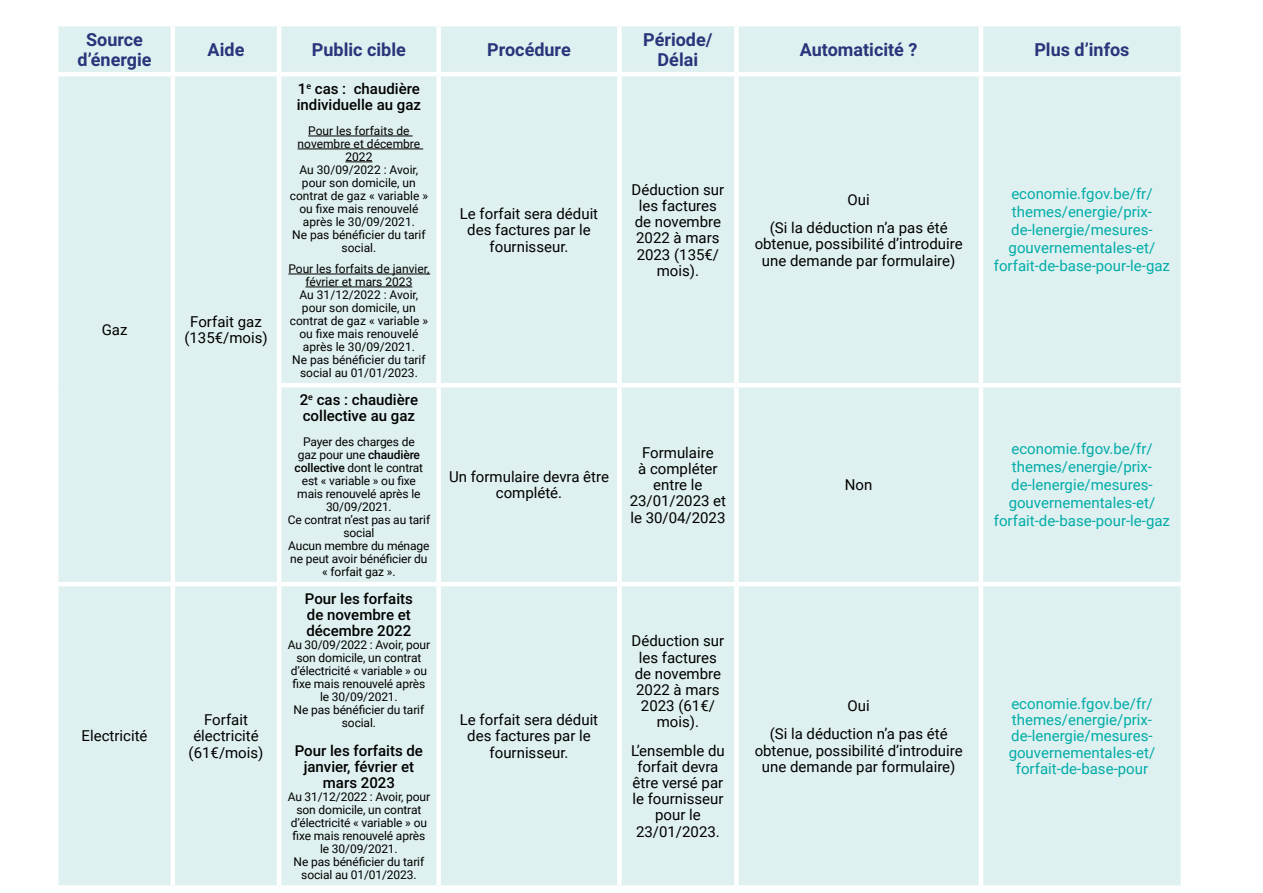
<style>
.page{position:relative;width:1263px;height:893px;background:#fff}
.page>*{position:absolute;margin:0;border:0;box-sizing:border-box;transform-origin:0 0}
.t1{font:700 18px/19.4px "Roboto";color:#28357b;text-align:center}
.t2{font:15px/16.2px "Roboto";color:#000;text-align:center}
.t3{font:15px/18px "Roboto";color:#00aca9;text-align:center}
.t4{font:500 15px/16.2px "Roboto";color:#000}
.t5{font:12px/12.9px "Roboto";letter-spacing:-.01em;color:#000;text-align:center}
.s1{font-weight:500}
</style>
<div class="page">
<div style="left:58px;top:27px;width:1123px;height:858px;background:#def0ef"></div>
<hr style="left:171px;top:27px;width:4px;height:45px;background:#fff">
<hr style="left:277px;top:27px;width:4px;height:45px;background:#fff">
<div style="left:436px;top:27px;width:5px;height:45px;background:#fff"></div>
<div style="left:617px;top:27px;width:5px;height:45px;background:#fff"></div>
<div style="left:734px;top:27px;width:5px;height:45px;background:#fff"></div>
<hr style="left:979px;top:27px;width:4px;height:45px;background:#fff">
<hr style="left:54px;top:72px;width:119px;height:4px;background:#fff">
<hr style="left:173px;top:72px;width:106px;height:4px;background:#fff">
<hr style="left:171px;top:76px;width:4px;height:309px;background:#fff">
<hr style="left:279px;top:72px;width:160px;height:4px;background:#fff">
<hr style="left:277px;top:76px;width:4px;height:307px;background:#fff">
<hr style="left:439px;top:72px;width:180px;height:4px;background:#fff">
<div style="left:436px;top:76px;width:5px;height:307px;background:#fff"></div>
<hr style="left:619px;top:72px;width:117px;height:4px;background:#fff">
<div style="left:617px;top:76px;width:5px;height:307px;background:#fff"></div>
<hr style="left:736px;top:72px;width:245px;height:4px;background:#fff">
<div style="left:734px;top:76px;width:5px;height:307px;background:#fff"></div>
<hr style="left:981px;top:72px;width:204px;height:4px;background:#fff">
<hr style="left:979px;top:76px;width:4px;height:307px;background:#fff">
<hr style="left:171px;top:385px;width:4px;height:197px;background:#fff">
<hr style="left:277px;top:383px;width:162px;height:4px;background:#fff">
<hr style="left:277px;top:387px;width:4px;height:195px;background:#fff">
<hr style="left:439px;top:383px;width:180px;height:4px;background:#fff">
<div style="left:436px;top:387px;width:5px;height:195px;background:#fff"></div>
<hr style="left:619px;top:383px;width:117px;height:4px;background:#fff">
<div style="left:617px;top:387px;width:5px;height:195px;background:#fff"></div>
<hr style="left:736px;top:383px;width:245px;height:4px;background:#fff">
<div style="left:734px;top:387px;width:5px;height:195px;background:#fff"></div>
<hr style="left:981px;top:383px;width:204px;height:4px;background:#fff">
<hr style="left:979px;top:387px;width:4px;height:195px;background:#fff">
<hr style="left:54px;top:582px;width:119px;height:4px;background:#fff">
<hr style="left:173px;top:582px;width:106px;height:4px;background:#fff">
<hr style="left:171px;top:586px;width:4px;height:299px;background:#fff">
<hr style="left:279px;top:582px;width:160px;height:4px;background:#fff">
<hr style="left:277px;top:586px;width:4px;height:299px;background:#fff">
<hr style="left:439px;top:582px;width:180px;height:4px;background:#fff">
<div style="left:436px;top:586px;width:5px;height:299px;background:#fff"></div>
<hr style="left:619px;top:582px;width:117px;height:4px;background:#fff">
<div style="left:617px;top:586px;width:5px;height:299px;background:#fff"></div>
<hr style="left:736px;top:582px;width:245px;height:4px;background:#fff">
<div style="left:734px;top:586px;width:5px;height:299px;background:#fff"></div>
<hr style="left:981px;top:582px;width:204px;height:4px;background:#fff">
<hr style="left:979px;top:586px;width:4px;height:299px;background:#fff">
<hr style="left:308px;top:136px;width:105px;height:1px;background:#000">
<hr style="left:298px;top:149px;width:125px;height:1px;background:#000">
<svg style="left:345px;top:162px;width:27px;height:1px"></svg>
<hr style="left:288px;top:274px;width:142px;height:1px;background:#000">
<hr style="left:305px;top:287px;width:107px;height:1px;background:#000">
<h1 class="t1" style="left:78px;top:30px;width:76px">Source d’énergie</h1>
<h1 class="t1" style="left:208px;top:39px;width:38px">Aide</h1>
<h1 class="t1" style="left:312px;top:39px;width:96px">Public cible</h1>
<h1 class="t1" style="left:487px;top:39px;width:85px">Procédure</h1>
<h1 class="t1" style="left:643px;top:30px;width:71px">Période/<br>Délai</h1>
<h1 class="t1" style="left:800px;top:39px;width:119px">Automaticité ?</h1>
<h1 class="t1" style="left:1034px;top:39px;width:97px">Plus d’infos</h1>
<p class="t2" style="left:102px;top:321px;width:27px">Gaz</p>
<p class="t2" style="left:184px;top:313px;width:85px">Forfait gaz (135€/mois)</p>
<p class="t2" style="left:82px;top:727px;width:67px">Electricité</p>
<p class="t2" style="left:189px;top:711px;width:76px">Forfait électricité (61€/mois)</p>
<p class="t4" style="left:297px;top:80px;width:126px">1<sup>e</sup> cas : chaudière individuelle au gaz</p>
<p class="t5" style="left:290px;top:124px;width:140px">Pour les forfaits de novembre et décembre<br>2022<br>Au 30/09/2022 : Avoir, pour son domicile, un contrat de gaz « variable » ou fixe mais renouvelé après le 30/09/2021.<br>Ne pas bénéficier du tarif social.</p>
<p class="t5" style="left:288px;top:262px;width:143px">Pour les forfaits de janvier, février et mars 2023<br>Au 31/12/2022 : Avoir, pour son domicile, un contrat de gaz « variable » ou fixe mais renouvelé après le 30/09/2021.<br>Ne pas bénéficier du tarif social au 01/01/2023.</p>
<p class="t4" style="left:300px;top:391px;width:120px">2<sup>e</sup> cas : chaudière collective au gaz</p>
<p class="t5" style="left:288px;top:435px;width:144px">Payer des charges de<br>gaz pour une <span class="s1">chaudière collective</span> dont le contrat est « variable » ou fixe mais renouvelé après le<br>30/09/2021.<br>Ce contrat n’est pas au tarif social<br>Aucun membre du ménage ne peut avoir bénéficier du « forfait gaz ».</p>
<p class="t4" style="left:305px;top:590px;width:109px">Pour les forfaits de novembre et décembre 2022</p>
<p class="t5" style="left:288px;top:638px;width:144px">Au 30/09/2022 : Avoir, pour son domicile, un contrat d’électricité « variable » ou fixe mais renouvelé après le 30/09/2021.<br>Ne pas bénéficier du tarif social.</p>
<p class="t4" style="left:295px;top:742px;width:130px;text-align:center">Pour les forfaits de janvier, février et mars 2023</p>
<p class="t5" style="left:288px;top:790px;width:144px">Au 31/12/2022 : Avoir, pour son domicile, un contrat d’électricité « variable » ou fixe mais renouvelé après le 30/09/2021.<br>Ne pas bénéficier du tarif social au 01/01/2023.</p>
<p class="t2" style="left:460px;top:205px;width:140px">Le forfait sera déduit des factures par le fournisseur.</p>
<p class="t2" style="left:449px;top:468px;width:161px">Un formulaire devra être complété.</p>
<p class="t2" style="left:460px;top:711px;width:140px">Le forfait sera déduit des factures par le fournisseur.</p>
<p class="t2" style="left:632px;top:181px;width:94px">Déduction sur les factures de novembre<br>2022 à mars<br>2023 (135€/ mois).</p>
<p class="t2" style="left:770px;top:185px;width:180px;line-height:28.2px">Oui<br>(Si la déduction n’a pas été</p>
<p class="t2" style="left:755px;top:235px;width:209px">obtenue, possibilité d’introduire une demande par formulaire)</p>
<p class="t2" style="left:630px;top:444px;width:98px">Formulaire<br>à compléter entre le<br>23/01/2023 et le 30/04/2023</p>
<p class="t2" style="left:845px;top:476px;width:29px">Non</p>
<p class="t2" style="left:632px;top:632px;width:94px">Déduction sur les factures de novembre<br>2022 à mars<br>2023 (61€/ mois).</p>
<p class="t2" style="left:631px;top:742px;width:95px">L’ensemble du forfait devra être versé par le fournisseur pour le<br>23/01/2023.</p>
<p class="t2" style="left:770px;top:691px;width:180px;line-height:28.2px">Oui<br>(Si la déduction n’a pas été</p>
<p class="t2" style="left:755px;top:741px;width:209px">obtenue, possibilité d’introduire une demande par formulaire)</p>
<p class="t3" style="left:994px;top:184px;width:178px">economie.fgov.be/fr/ themes/energie/prix&shy;de-lenergie/mesures&shy;gouvernementales-et/ forfait-de-base-pour-le-gaz</p>
<p class="t3" style="left:994px;top:439px;width:178px">economie.fgov.be/fr/ themes/energie/prix&shy;de-lenergie/mesures&shy;gouvernementales-et/ forfait-de-base-pour-le-gaz</p>
<p class="t3" style="left:1009px;top:695px;width:148px;line-height:16.2px">economie.fgov.be/fr/ themes/energie/prix&shy;de-lenergie/mesures&shy;gouvernementales-et/ forfait-de-base-pour</p>
</div>
